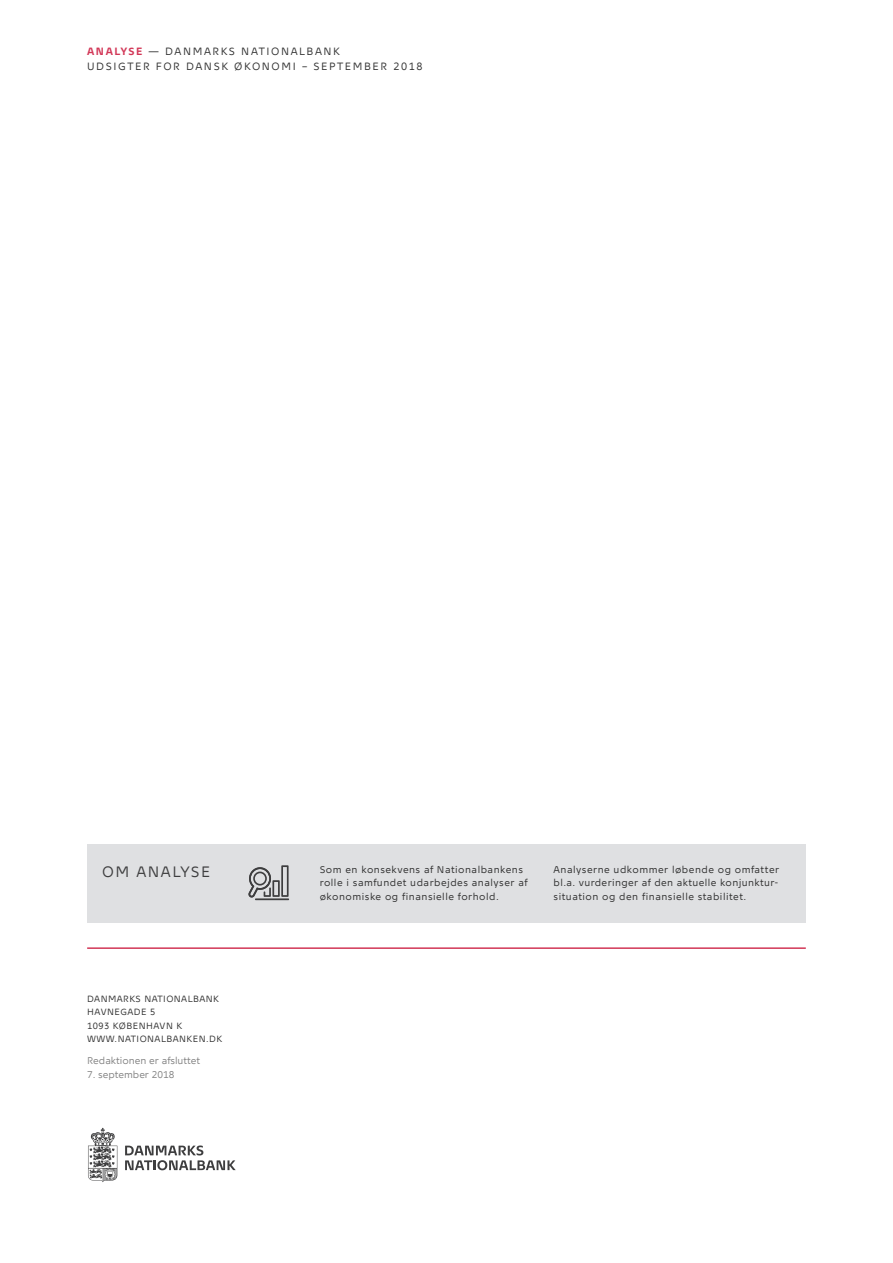
<style>
.page{position:relative;width:893px;height:1263px;background:#fff}
.page>*{position:absolute;margin:0;border:0;box-sizing:border-box;transform-origin:0 0}
.t1{font:15px "Nationalbank";letter-spacing:.1em;color:#3e3e3f}
.t2{font:10.5px/15px "Nationalbank";letter-spacing:.15em;color:#303030}
.t3{font:9.75px/13.5px "Nationalbank";letter-spacing:.05em;color:#303030}
.t4{font:9.75px "Nationalbank";color:#838383}
.t5{font:9px/13.5px "Nationalbank";letter-spacing:.05em;color:#303030}
.s1{font-weight:700;color:#d23757}
</style>
<div class="page">
<hr style="left:87px;top:947px;width:719px;height:2px;background:#d23757">
<svg style="left:88px;top:1128px;width:29px;height:54px"></svg>
<svg style="left:125px;top:1145px;width:111px;height:25px"></svg>
<div style="left:87px;top:844px;width:719px;height:79px;background:#dfe0e2"></div>
<hr style="left:255px;top:898px;width:34px;height:2px;background:#3e3e3f">
<svg style="left:248px;top:865px;width:41px;height:32px"></svg>
<p class="t2" style="left:87px;top:43px;width:337px"><span class="s1">ANALYSE</span> — DANMARKS NATIONALBANK<br>UDSIGTER FOR DANSK ØKONOMI – SEPTEMBER 2018</p>
<h1 class="t1" style="left:102px;top:862px;width:110px">OM ANALYSE</h1>
<p class="t3" style="left:320px;top:862px;width:209px">Som en konsekvens af Nationalbankens rolle i samfundet udarbejdes analyser af økonomiske og finansielle forhold.</p>
<p class="t3" style="left:554px;top:862px;width:227px;text-align:justify">Analyserne udkommer løbende og omfatter bl.a. vurderinger af den aktuelle konjunktur&shy;situation og den finansielle stabilitet.</p>
<p class="t5" style="left:87px;top:992px;width:136px">DANMARKS NATIONALBANK<br>HAVNEGADE 5<br>1093 KØBENHAVN K<br>WWW.NATIONALBANKEN.DK</p>
<p class="t4" style="left:87px;top:1055px;width:115px">Redaktionen er afsluttet</p>
<p class="t4" style="left:87px;top:1068px;width:89px">7. september 2018</p>
</div>
